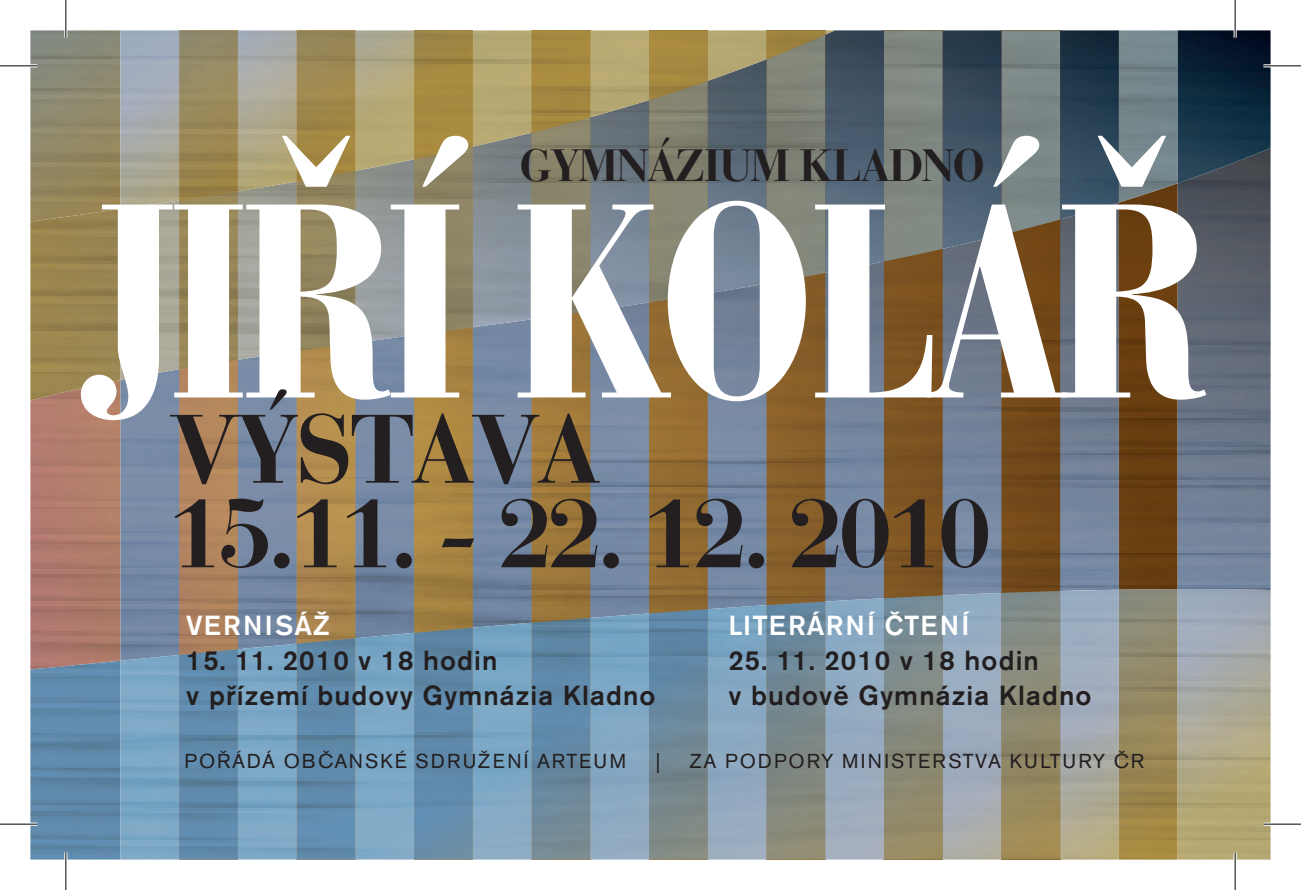
<style>
.page{position:relative;width:1301px;height:890px;background:#fff}
.page>*{position:absolute;margin:0;border:0;box-sizing:border-box;transform-origin:0 0}
.t1{font:700 condensed 274px "Bauer Bodoni CE";letter-spacing:-.04em;color:#fff}
.t2{font:700 96.25px/84.5px "Bauer Bodoni CE";letter-spacing:-.04em;color:#231f20}
.t3{font:700 45px "Bauer Bodoni CE";letter-spacing:-.04em;color:#231f20}
.t4{font:500 27.25px/34.8px "Akzidenz Grotesk BECE";letter-spacing:.04em;color:#231f20}
.t5{font:500 27.25px "Akzidenz Grotesk BECE";letter-spacing:.08em;color:#fff}
.t6{font:20px "Akzidenz Grotesk BECE";letter-spacing:.1em;color:#231f20}
</style>
<div class="page">
<img style="left:1119px;top:202px;width:59px;height:658px">
<img style="left:1119px;top:30px;width:59px;height:172px">
<img style="left:1001px;top:235px;width:59px;height:356px">
<img style="left:1001px;top:30px;width:59px;height:205px">
<img style="left:1001px;top:591px;width:59px;height:269px">
<div style="left:884px;top:261px;width:59px;height:334px;background:#7c5321"></div>
<img style="left:884px;top:30px;width:59px;height:231px">
<img style="left:884px;top:595px;width:59px;height:265px">
<div style="left:767px;top:284px;width:58px;height:318px;background:#865e29"></div>
<img style="left:767px;top:59px;width:58px;height:225px">
<img style="left:767px;top:602px;width:58px;height:258px">
<img style="left:767px;top:30px;width:58px;height:29px">
<img style="left:649px;top:303px;width:59px;height:306px">
<img style="left:649px;top:100px;width:59px;height:203px">
<img style="left:649px;top:609px;width:59px;height:251px">
<img style="left:649px;top:30px;width:59px;height:70px">
<img style="left:532px;top:319px;width:58px;height:299px">
<img style="left:532px;top:133px;width:58px;height:186px">
<img style="left:532px;top:618px;width:58px;height:242px">
<img style="left:532px;top:30px;width:58px;height:103px">
<img style="left:414px;top:335px;width:59px;height:293px">
<img style="left:414px;top:159px;width:59px;height:176px">
<img style="left:414px;top:628px;width:59px;height:232px">
<img style="left:414px;top:30px;width:59px;height:129px">
<img style="left:297px;top:351px;width:58px;height:287px">
<img style="left:297px;top:182px;width:58px;height:169px">
<img style="left:297px;top:638px;width:58px;height:222px">
<img style="left:297px;top:30px;width:58px;height:152px">
<img style="left:179px;top:369px;width:59px;height:280px">
<img style="left:179px;top:200px;width:59px;height:169px">
<img style="left:179px;top:649px;width:59px;height:211px">
<img style="left:179px;top:30px;width:59px;height:170px">
<img style="left:30px;top:401px;width:90px;height:260px">
<img style="left:30px;top:222px;width:90px;height:179px">
<img style="left:30px;top:661px;width:90px;height:199px">
<img style="left:30px;top:30px;width:90px;height:192px">
<img style="left:120px;top:380px;width:59px;height:275px">
<img style="left:120px;top:209px;width:59px;height:171px">
<img style="left:120px;top:655px;width:59px;height:205px">
<img style="left:120px;top:30px;width:59px;height:179px">
<img style="left:238px;top:360px;width:59px;height:284px">
<img style="left:238px;top:191px;width:59px;height:169px">
<img style="left:238px;top:644px;width:59px;height:216px">
<img style="left:238px;top:30px;width:59px;height:161px">
<img style="left:355px;top:343px;width:59px;height:290px">
<img style="left:355px;top:171px;width:59px;height:172px">
<img style="left:355px;top:633px;width:59px;height:227px">
<img style="left:355px;top:30px;width:59px;height:141px">
<img style="left:473px;top:327px;width:59px;height:296px">
<img style="left:473px;top:147px;width:59px;height:180px">
<img style="left:473px;top:623px;width:59px;height:237px">
<img style="left:473px;top:30px;width:59px;height:117px">
<img style="left:590px;top:311px;width:59px;height:302px">
<img style="left:590px;top:117px;width:59px;height:194px">
<img style="left:590px;top:613px;width:59px;height:247px">
<img style="left:590px;top:30px;width:59px;height:87px">
<img style="left:708px;top:293px;width:59px;height:312px">
<img style="left:708px;top:81px;width:59px;height:212px">
<img style="left:708px;top:605px;width:59px;height:255px">
<img style="left:708px;top:30px;width:59px;height:51px">
<img style="left:825px;top:273px;width:59px;height:325px">
<img style="left:825px;top:30px;width:59px;height:243px">
<svg style="left:825px;top:30px;width:10px;height:5px"></svg>
<img style="left:943px;top:249px;width:58px;height:344px">
<img style="left:943px;top:30px;width:58px;height:219px">
<img style="left:1060px;top:220px;width:59px;height:640px">
<img style="left:1060px;top:30px;width:59px;height:190px">
<img style="left:1178px;top:183px;width:93px;height:677px">
<img style="left:1178px;top:30px;width:93px;height:153px">
<hr style="left:0;top:64px;width:38px;height:3px;background:#fff">
<hr style="left:1263px;top:64px;width:38px;height:3px;background:#fff">
<hr style="left:0;top:823px;width:38px;height:3px;background:#fff">
<hr style="left:1263px;top:823px;width:38px;height:3px;background:#fff">
<hr style="left:64px;top:0;width:3px;height:37px;background:#fff">
<hr style="left:64px;top:852px;width:3px;height:38px;background:#fff">
<hr style="left:1234px;top:0;width:3px;height:37px;background:#fff">
<hr style="left:1234px;top:852px;width:3px;height:38px;background:#fff">
<hr style="left:0;top:65px;width:38px;height:1px;background:#000">
<hr style="left:1263px;top:65px;width:38px;height:1px;background:#000">
<hr style="left:0;top:824px;width:38px;height:1px;background:#000">
<hr style="left:1263px;top:824px;width:38px;height:1px;background:#000">
<hr style="left:65px;top:0;width:1px;height:37px;background:#000">
<hr style="left:65px;top:852px;width:1px;height:38px;background:#000">
<hr style="left:1235px;top:0;width:1px;height:37px;background:#000">
<hr style="left:1235px;top:852px;width:1px;height:38px;background:#000">
<h1 class="t1" style="left:78px;top:136px;width:1135px">JIŘÍ KOLÁŘ</h1>
<h3 class="t3" style="left:519px;top:137px;width:467px">GYMNÁZIUM KLADNO</h3>
<h2 class="t2" style="left:169px;top:417px;width:824px">VÝSTAVA<br>15.11. - 22. 12. 2010</h2>
<p class="t5" style="left:186px;top:610px;width:145px">VERNISÁŽ</p>
<p class="t4" style="left:186px;top:644px;width:471px">15. 11. 2010 v 18 hodin<br>v přízemí budovy Gymnázia Kladno</p>
<p class="t5" style="left:728px;top:610px;width:243px">LITERÁRNÍ ČTENÍ</p>
<p class="t4" style="left:728px;top:644px;width:365px">25. 11. 2010 v 18 hodin<br>v budově Gymnázia Kladno</p>
<p class="t6" style="left:185px;top:750px;width:443px">POŘÁDÁ OBČANSKÉ SDRUŽENÍ ARTEUM</p>
<p class="t6" style="left:656px;top:750px;width:6px">|</p>
<p class="t6" style="left:690px;top:750px;width:456px">ZA PODPORY MINISTERSTVA KULTURY ČR</p>
</div>
